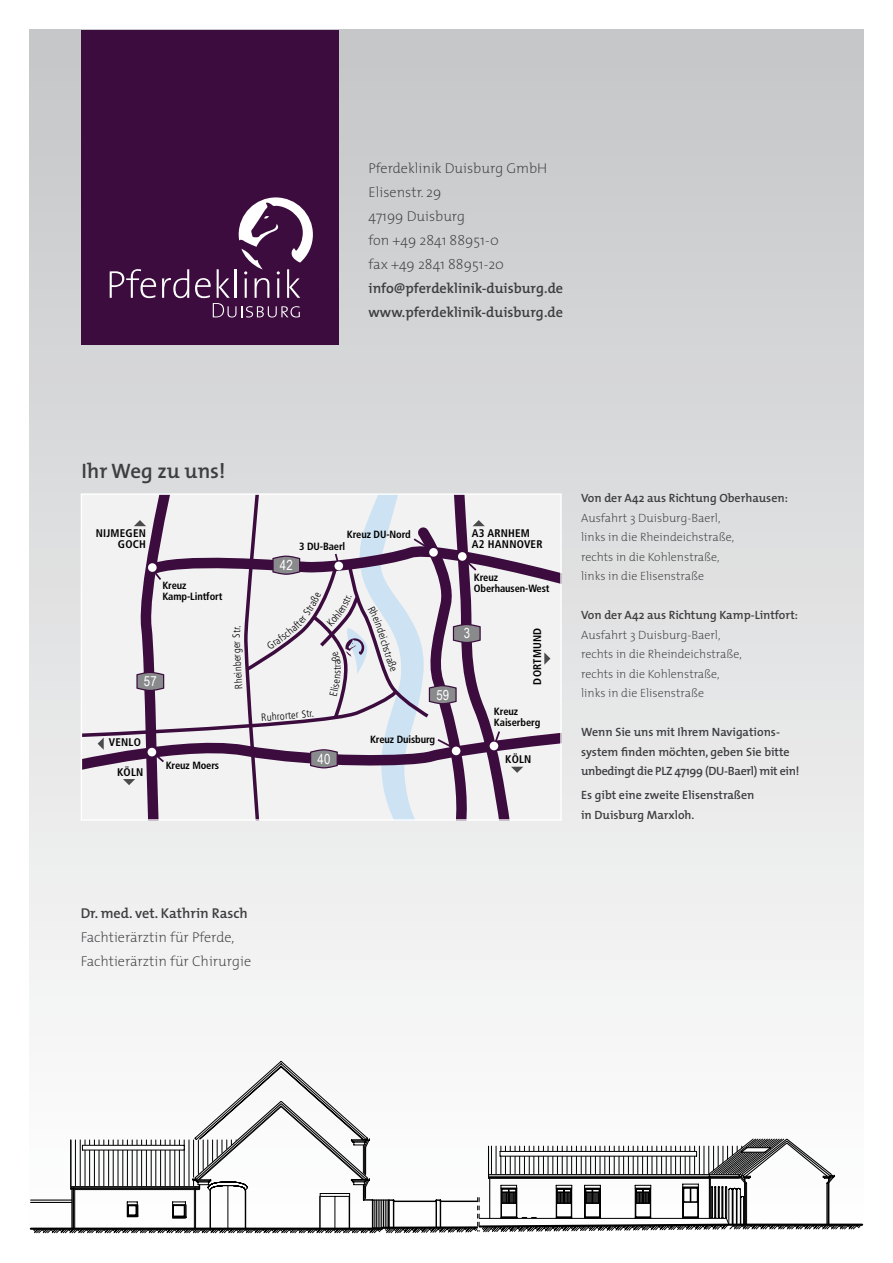
<style>
.page{position:relative;width:893px;height:1263px;background:#fff}
.page>*{position:absolute;margin:0;border:0;box-sizing:border-box;transform-origin:0 0}
.t1{font:600 21px "The Mix";color:#3e3d40}
.t2{font:200 14.25px/24px "The Mix";color:#3e3d40}
.t3{font:600 14.25px/24px "The Mix";color:#3e3d40}
.t4{font:13.95px "Arial Narrow";letter-spacing:.02em;color:#fff}
.t5{font:600 12px/19.5px "The Mix";color:#3e3d40}
.t6{font:200 12px/19.5px "The Mix";color:#3e3d40}
.t7{font:700 condensed 11.1px/11.1px "Frutiger";letter-spacing:.02em;color:#000}
.t8{font:700 condensed 10.5px/11.1px "Frutiger";letter-spacing:-.01em;color:#000}
.t9{font:300 condensed 10.5px "Frutiger";color:#000}
</style>
<div class="page">
<div style="left:30px;top:30px;width:833px;height:1203px;background:linear-gradient(to bottom,#c5c6c8,#fefeff)"></div>
<hr style="left:31px;top:1199px;width:41px;height:1px;background:#000">
<hr style="left:31px;top:1202px;width:41px;height:1px;background:#000">
<hr style="left:31px;top:1227px;width:351px;height:3px;background:#000">
<svg style="left:33px;top:1061px;width:829px;height:172px"></svg>
<div style="left:81px;top:30px;width:258px;height:314px;background:#3b0c3d"></div>
<svg style="left:110px;top:269px;width:46px;height:29px"></svg>
<svg style="left:162px;top:269px;width:27px;height:29px"></svg>
<svg style="left:195px;top:197px;width:118px;height:120px"></svg>
<svg style="left:81px;top:494px;width:480px;height:326px"></svg>
<p class="t2" style="left:369px;top:156px;width:180px">Pferdeklinik Duisburg GmbH<br>Elisenstr. 29<br>47199 Duisburg<br>fon +49 2841 88951-0<br>fax +49 2841 88951-20</p>
<p class="t3" style="left:369px;top:276px;width:196px">info@pferdeklinik-duisburg.de www.pferdeklinik-duisburg.de</p>
<h1 class="t1" style="left:81px;top:454px;width:146px">Ihr Weg zu uns!</h1>
<p class="t7" style="left:96px;top:528px;width:52px;text-align:right">NIJMEGEN<br>GOCH</p>
<p class="t8" style="left:162px;top:580px;width:62px">Kreuz<br>Kamp-Lintfort</p>
<p class="t4" style="left:144px;top:671px;width:15px">57</p>
<p class="t9" style="left:233px;top:689px;width:37px;rotate:-93deg">Rhe ni ber</p>
<p class="t7" style="left:109px;top:737px;width:34px">VENLO</p>
<p class="t7" style="left:117px;top:766px;width:28px">KÖLN</p>
<p class="t8" style="left:166px;top:759px;width:55px">Kreuz Moers</p>
<p class="t8" style="left:347px;top:529px;width:65px">Kreuz DU-Nord</p>
<p class="t8" style="left:299px;top:541px;width:48px">3 DU-Baerl</p>
<p class="t4" style="left:280px;top:555px;width:15px">42</p>
<p class="t9" style="left:271px;top:711px;width:29px;rotate:-5deg">hrorter</p>
<p class="t9" style="left:301px;top:708px;width:14px;rotate:-6deg">Str.</p>
<p class="t9" style="left:331px;top:670px;width:4px;rotate:-90deg">t</p>
<p class="t4" style="left:317px;top:748px;width:15px">40</p>
<p class="t4" style="left:436px;top:684px;width:15px">59</p>
<p class="t8" style="left:370px;top:734px;width:67px">Kreuz Duisburg</p>
<p class="t7" style="left:472px;top:528px;width:72px">A3 ARNHEM<br>A2 HANNOVER</p>
<p class="t8" style="left:474px;top:572px;width:77px">Kreuz<br>Oberhausen-West</p>
<p class="t4" style="left:464px;top:623px;width:8px">3</p>
<p class="t7" style="left:532px;top:685px;width:58px;rotate:-90deg">DORTMUND</p>
<p class="t8" style="left:494px;top:706px;width:48px">Kreuz<br>Kaiserberg</p>
<p class="t7" style="left:505px;top:754px;width:28px">KÖLN</p>
<p class="t5" style="left:581px;top:488px;width:208px">Von der A42 aus Richtung Oberhausen:</p>
<p class="t6" style="left:581px;top:507px;width:154px">Ausfahrt 3 Duisburg-Baerl, links in die Rheindeichstraße, rechts in die Kohlenstraße, links in die Elisenstraße</p>
<p class="t5" style="left:581px;top:605px;width:218px">Von der A42 aus Richtung Kamp-Lintfort:</p>
<p class="t6" style="left:581px;top:624px;width:162px">Ausfahrt 3 Duisburg-Baerl, rechts in die Rheindeichstraße, rechts in die Kohlenstraße, links in die Elisenstraße</p>
<p class="t5" style="left:581px;top:722px;width:220px">Wenn Sie uns mit Ihrem Navigations&shy;system finden möchten, geben Sie bitte unbedingt die PLZ 47199 (DU-Baerl) mit ein!</p>
<p class="t5" style="left:581px;top:785px;width:175px">Es gibt eine zweite Elisenstraßen in Duisburg Marxloh.</p>
<p class="t3" style="left:81px;top:900px;width:169px">Dr. med. vet. Kathrin Rasch</p>
<p class="t2" style="left:81px;top:924px;width:172px">Fachtierärztin für Pferde,<br>Fachtierärztin für Chirurgie</p>
</div>
